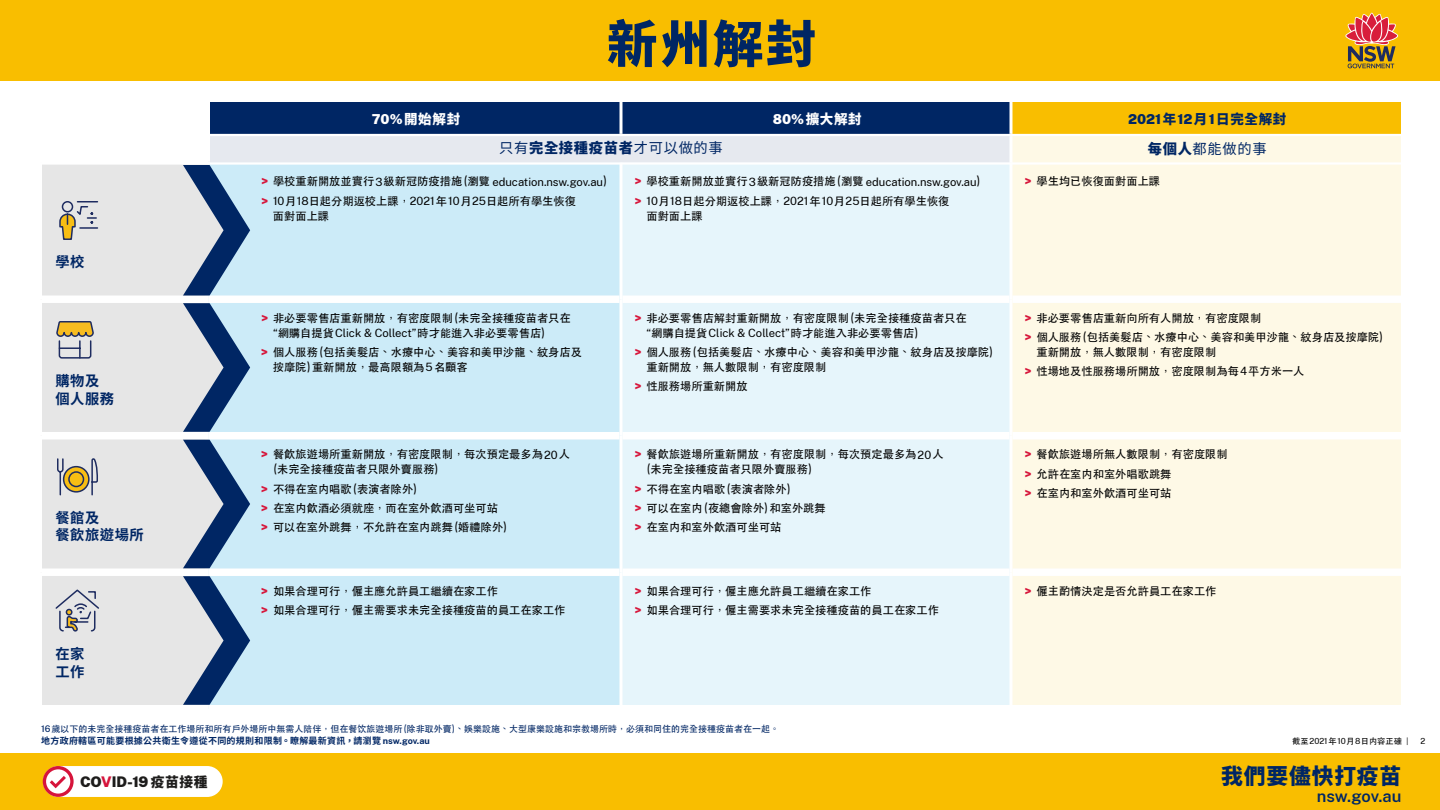
<style>
.page{position:relative;width:1440px;height:810px;background:#fff}
.page>*{position:absolute;margin:0;border:0;box-sizing:border-box;transform-origin:0 0}
.t1{font:800 50.4px "Source Han Sans TW";color:#002664}
.t2{font:800 21.75px "Source Han Sans TW";letter-spacing:.04em;color:#002664}
.t3{font:600 16.42px "Public Sans NSW";letter-spacing:-.005em;color:#002664}
.t4{font:900 14.4px "Public Sans NSW";letter-spacing:-.015em;color:#1d1c1b}
.t5{font:14.25px "Source Han Sans TW";letter-spacing:.05em;color:#002664}
.t6{font:700 14.25px/17.1px "Source Han Sans TW";letter-spacing:.04em;color:#002664}
.t7{font:800 13.5px "Source Han Sans TW";letter-spacing:.05em;color:#fff}
.t8{font:900 13.5px "Public Sans NSW";color:#002664}
.t9{font:500 11.25px/19.1px "ST Heiti TC";color:#000}
.t10{font:11.25px "Public Sans NSW";color:#000}
.t11{font:500 9px "ST Heiti TC";color:#002664}
.t12{font:700 9px "Source Han Sans TW";letter-spacing:.03em;color:#002664}
.t13{font:500 8.25px "ST Heiti TC";color:#000}
.t14{font:8.25px "Public Sans NSW";color:#000}
.s1{font-family:"Public Sans NSW";font-weight:900}
.s2{font-family:"Source Han Sans TW";font-weight:800}
.s3{font-weight:800}
.s4{font-family:"Gotham";font-weight:900;color:#d7153a}
.s5{font-family:"ST Heiti TC";font-weight:500}
.s6{font-family:"Public Sans NSW";font-weight:400}
.s7{font-family:"Public Sans NSW"}
.s8{color:#d6143b}
.s9{font-family:"Source Han Sans TW";font-weight:800;font-size:13.73px}
.s10{font-family:"Gotham";font-weight:400}
</style>
<div class="page">
<div style="left:0;top:0;width:1440px;height:80px;background:#f9be00"></div>
<div style="left:0;top:753px;width:1440px;height:57px;background:#f9be00"></div>
<div style="left:210px;top:102px;width:800px;height:32px;background:#002664"></div>
<div style="left:1011px;top:102px;width:390px;height:33px;background:#f9be00"></div>
<div style="left:208px;top:135px;width:803px;height:28px;background:#e6e9ef"></div>
<div style="left:1012px;top:136px;width:389px;height:569px;background:#fef9e6"></div>
<div style="left:42px;top:165px;width:166px;height:540px;background:#e6e6e6"></div>
<div style="left:208px;top:165px;width:412px;height:540px;background:#ccebf8"></div>
<div style="left:622px;top:165px;width:388px;height:540px;background:#e6f5fb"></div>
<div style="left:208px;top:296px;width:412px;height:7px;background:#fff"></div>
<div style="left:622px;top:296px;width:388px;height:7px;background:#fff"></div>
<div style="left:1012px;top:296px;width:389px;height:7px;background:#fff"></div>
<div style="left:208px;top:432px;width:412px;height:7px;background:#fff"></div>
<div style="left:622px;top:432px;width:388px;height:7px;background:#fff"></div>
<div style="left:1012px;top:432px;width:389px;height:7px;background:#fff"></div>
<div style="left:208px;top:569px;width:412px;height:7px;background:#fff"></div>
<div style="left:622px;top:569px;width:388px;height:7px;background:#fff"></div>
<div style="left:1012px;top:569px;width:389px;height:7px;background:#fff"></div>
<div style="left:42px;top:296px;width:166px;height:7px;background:#fff"></div>
<div style="left:42px;top:432px;width:166px;height:7px;background:#fff"></div>
<div style="left:42px;top:569px;width:166px;height:7px;background:#fff"></div>
<hr style="left:1010px;top:102px;width:2px;height:32px;background:#fff">
<hr style="left:1010px;top:136px;width:2px;height:27px;background:#fff">
<hr style="left:207px;top:135px;width:3px;height:27px;background:#fff">
<hr style="left:620px;top:102px;width:2px;height:32px;background:#fff">
<hr style="left:210px;top:134px;width:411px;height:2px;background:#fff">
<hr style="left:621px;top:134px;width:390px;height:2px;background:#fff">
<hr style="left:1011px;top:134px;width:390px;height:2px;background:#fff">
<svg style="left:182px;top:303px;width:68px;height:129px;background:#849cb8"></svg>
<svg style="left:182px;top:440px;width:68px;height:128px;background:#849cb8"></svg>
<svg style="left:182px;top:576px;width:68px;height:129px;background:#849cb8"></svg>
<hr style="left:1px;top:162px;width:1439px;height:3px;background:#fff">
<svg style="left:57px;top:458px;width:41px;height:38px"></svg>
<svg style="left:64px;top:467px;width:25px;height:25px"></svg>
<div style="left:63px;top:466px;width:27px;height:27px;border:2px solid #1e2c60;border-radius:50%"></div>
<div style="left:69px;top:472px;width:14px;height:15px;background:#f8be14;border-radius:50%"></div>
<div style="left:68px;top:471px;width:16px;height:16px;border:2px solid #1e2c60;border-radius:50%"></div>
<svg style="left:56px;top:589px;width:43px;height:43px;background:#bfc0c5"></svg>
<svg style="left:56px;top:321px;width:38px;height:38px"></svg>
<svg style="left:59px;top:201px;width:39px;height:39px;background:#c2bdb0"></svg>
<svg style="left:182px;top:165px;width:68px;height:131px;background:#849cb8"></svg>
<svg style="left:1345px;top:13px;width:53px;height:55px"></svg>
<div style="left:43px;top:766px;width:180px;height:31px;background:#fff;border-radius:15px"></div>
<svg style="left:43px;top:766px;width:31px;height:31px"></svg>
<p class="t6" style="left:55px;top:254px;width:31px">學校</p>
<p class="t6" style="left:55px;top:373px;width:60px">購物及個人服務</p>
<p class="t6" style="left:55px;top:509px;width:90px">餐館及<br>餐飲旅遊場所</p>
<p class="t6" style="left:55px;top:646px;width:31px">在家工作</p>
<h1 class="t1" style="left:607px;top:16px;width:211px">新州解封</h1>
<p class="t7" style="left:372px;top:112px;width:90px"><span class="s1">70%</span>開始解封</p>
<p class="t7" style="left:773px;top:112px;width:90px"><span class="s1">80%</span>擴大解封</p>
<p class="t8" style="left:1128px;top:109px;width:160px">2021<span class="s2">年</span>12<span class="s2">月</span>1<span class="s2">日完全解封</span></p>
<p class="t5" style="left:499px;top:140px;width:225px">只有<span class="s3">完全接種疫苗者</span>才可以做的事</p>
<p class="t5" style="left:1148px;top:141px;width:120px"><span class="s3">每個人</span>都能做的事</p>
<p class="t10" style="left:261px;top:173px;width:348px"><span class="s4">&gt;</span> <span class="s5">學校重新開放並實行</span>3<span class="s5">級新冠防疫措施(瀏覽</span> education.nsw.gov.au<span class="s5">)</span></p>
<p class="t9" style="left:273px;top:193px;width:305px;line-height:15px;text-indent:-12px"><span class="s4">&gt;</span> <span class="s6">10</span>月<span class="s6">18</span>日起分期返校上課，<span class="s6">2021</span>年<span class="s6">10</span>月<span class="s6">25</span>日起所有學生恢復面對面上課</p>
<p class="t10" style="left:634px;top:173px;width:348px"><span class="s4">&gt;</span> <span class="s5">學校重新開放並實行</span>3<span class="s5">級新冠防疫措施(瀏覽</span> education.nsw.gov.au<span class="s5">)</span></p>
<p class="t9" style="left:646px;top:193px;width:305px;line-height:15px;text-indent:-12px"><span class="s4">&gt;</span> <span class="s6">10</span>月<span class="s6">18</span>日起分期返校上課，<span class="s6">2021</span>年<span class="s6">10</span>月<span class="s6">25</span>日起所有學生恢復面對面上課</p>
<p class="t9" style="left:1024px;top:172px;width:137px"><span class="s4">&gt;</span> 學生均已恢復面對面上課</p>
<p class="t9" style="left:273px;top:311px;width:299px;line-height:15px;text-indent:-12px"><span class="s4">&gt;</span> 非必要零售店重新開放，有密度限制(未完全接種疫苗者只在<span class="s6">“</span>網購自提貨<span class="s6">Click &amp; Collect”</span>時才能進入非必要零售店)</p>
<p class="t9" style="left:273px;top:345px;width:311px;line-height:15px;text-indent:-12px"><span class="s4">&gt;</span> 個人服務(包括美髮店、水療中心、美容和美甲沙龍、紋身店及按摩院)重新開放，最高限額為<span class="s6">5</span>名顧客</p>
<p class="t9" style="left:273px;top:447px;width:299px;line-height:15px;text-indent:-12px"><span class="s4">&gt;</span> 餐飲旅遊場所重新開放，有密度限制，每次預定最多為<span class="s6">20</span>人(未完全接種疫苗者只限外賣服務)</p>
<p class="t9" style="left:261px;top:479px;width:248px"><span class="s4">&gt;</span> 不得在室内唱歌(表演者除外)<br><span class="s4">&gt;</span> 在室内飲酒必須就座，而在室外飲酒可坐可站<span class="s4">&gt;</span> 可以在室外跳舞，不允許在室内跳舞(婚禮除外)</p>
<p class="t9" style="left:646px;top:311px;width:322px;line-height:15px;text-indent:-12px"><span class="s4">&gt;</span> 非必要零售店解封重新開放，有密度限制(未完全接種疫苗者只在<span class="s6">“</span>網購自提貨<span class="s6">Click &amp; Collec</span>t<span class="s6">”</span>時才能進入非必要零售店)</p>
<p class="t9" style="left:646px;top:345px;width:348px;line-height:15px;text-indent:-12px"><span class="s4">&gt;</span> 個人服務(包括美髮店、水療中心、美容和美甲沙龍、紋身店及按摩院)重新開放，無人數限制，有密度限制</p>
<p class="t9" style="left:634px;top:377px;width:115px"><span class="s4">&gt;</span> 性服務場所重新開放</p>
<p class="t9" style="left:647px;top:447px;width:299px;line-height:15px;text-indent:-12px"><span class="s4">&gt;</span> 餐飲旅遊場所重新開放，有密度限制，每次預定最多為<span class="s6">20</span>人(未完全接種疫苗者只限外賣服務)</p>
<p class="t9" style="left:634px;top:479px;width:193px"><span class="s4">&gt;</span> 不得在室内唱歌(表演者除外)<br><span class="s4">&gt;</span> 可以在室内(夜總會除外)和室外跳舞<span class="s4">&gt;</span> 在室内和室外飲酒可坐可站</p>
<p class="t9" style="left:1024px;top:309px;width:360px"><span class="s4">&gt;</span> 非必要零售店重新向所有人開放，有密度限制<br><span class="s4">&gt;</span> 個人服務(包括美髮店、水療中心、美容和美甲沙龍、紋身店及按摩院)</p>
<p class="t9" style="left:1024px;top:343px;width:282px;text-indent:12px">重新開放，無人數限制，有密度限制<br><span class="s4">&gt;</span> 性場地及性服務場所開放，密度限制為每<span class="s6">4</span>平方米一人</p>
<p class="t9" style="left:1025px;top:445px;width:205px"><span class="s4">&gt;</span> 餐飲旅遊場所無人數限制，有密度限制<span class="s4">&gt;</span> 允許在室内和室外唱歌跳舞<br><span class="s4">&gt;</span> 在室内和室外飲酒可坐可站</p>
<p class="t9" style="left:261px;top:582px;width:306px"><span class="s4">&gt;</span> 如果合理可行，僱主應允許員工繼續在家工作<br><span class="s4">&gt;</span> 如果合理可行，僱主需要求未完全接種疫苗的員工在家工作</p>
<p class="t9" style="left:634px;top:582px;width:306px"><span class="s4">&gt;</span> 如果合理可行，僱主應允許員工繼續在家工作<br><span class="s4">&gt;</span> 如果合理可行，僱主需要求未完全接種疫苗的員工在家工作</p>
<p class="t9" style="left:1025px;top:582px;width:194px"><span class="s4">&gt;</span> 僱主酌情決定是否允許員工在家工作</p>
<p class="t11" style="left:41px;top:724px;width:739px"><span class="s7">16</span>歲以下的未完全接種疫苗者在工作場所和所有戶外場所中無需人陪伴，但在餐饮旅遊場所(除非取外賣)、娛樂設施、大型康樂設施和宗教場所時，必須和同住的完全接種疫苗者在一起。</p>
<p class="t12" style="left:41px;top:735px;width:390px">地方政府轄區可能要根據公共衛生令遵從不同的規則和限制。瞭解最新資訊，請瀏覽 <span class="s7">nsw.gov.au</span></p>
<p class="t4" style="left:80px;top:771px;width:129px">CO<span class="s8">V</span>ID-19 <span class="s9">疫苗接種</span></p>
<h2 class="t2" style="left:1221px;top:764px;width:182px">我們要儘快打疫苗</h2>
<p class="t13" style="left:1292px;top:737px;width:118px">截至<span class="s6">2021</span>年<span class="s6">10</span>月<span class="s6">8</span>日内容正確 <span class="s10">|</span></p>
<h3 class="t3" style="left:1317px;top:783px;width:86px">nsw.gov.au</h3>
<p class="t14" style="left:1420px;top:735px;width:6px">2</p>
</div>
